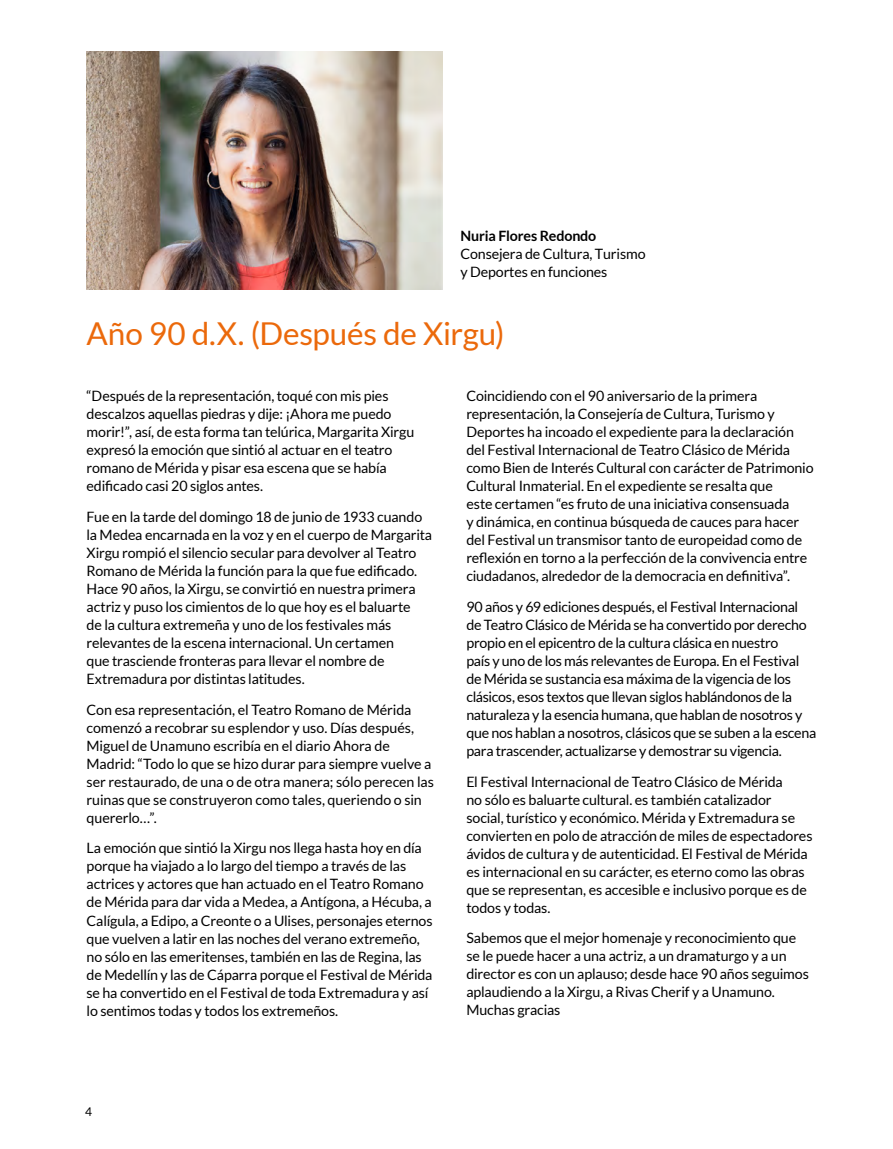
<style>
.page{position:relative;width:893px;height:1149px;background:#fff}
.page>*{position:absolute;margin:0;border:0;box-sizing:border-box;transform-origin:0 0}
.t1{font:31.5px "Lato";letter-spacing:-.005em;color:#eb690b}
.t2{font:14.25px/18px "Lato";letter-spacing:-.01em;color:#000}
.t3{font:700 14.25px "Lato";letter-spacing:-.01em;color:#000}
.t4{font:12px "Lato";color:#000}
</style>
<div class="page">
<img style="left:87px;top:51px;width:355px;height:238px">
<p class="t3" style="left:460px;top:228px;width:137px">Nuria Flores Redondo</p>
<p class="t2" style="left:460px;top:245px;width:187px">Consejera de Cultura, Turismo y Deportes en funciones</p>
<h1 class="t1" style="left:87px;top:315px;width:419px">Año 90 d.X. (Después de Xirgu)</h1>
<p class="t2" style="left:87px;top:386px;width:329px">“Después de la representación, toqué con mis pies descalzos aquellas piedras y dije: ¡Ahora me puedo morir!”, así, de esta forma tan telúrica, Margarita Xirgu expresó la emoción que sintió al actuar en el teatro romano de Mérida y pisar esa escena que se había edificado casi 20 siglos antes.</p>
<p class="t2" style="left:87px;top:507px;width:347px">Fue en la tarde del domingo 18 de junio de 1933 cuando la Medea encarnada en la voz y en el cuerpo de Margarita Xirgu rompió el silencio secular para devolver al Teatro Romano de Mérida la función para la que fue edificado.<br>Hace 90 años, la Xirgu, se convirtió en nuestra primera actriz y puso los cimientos de lo que hoy es el baluarte<br>de la cultura extremeña y uno de los festivales más relevantes de la escena internacional. Un certamen<br>que trasciende fronteras para llevar el nombre de Extremadura por distintas latitudes.</p>
<p class="t2" style="left:87px;top:700px;width:349px">Con esa representación, el Teatro Romano de Mérida comenzó a recobrar su esplendor y uso. Días después, Miguel de Unamuno escribía en el diario Ahora de Madrid: “Todo lo que se hizo durar para siempre vuelve a ser restaurado, de una o de otra manera; sólo perecen las ruinas que se construyeron como tales, queriendo o sin quererlo…”.</p>
<p class="t2" style="left:87px;top:838px;width:348px">La emoción que sintió la Xirgu nos llega hasta hoy en día porque ha viajado a lo largo del tiempo a través de las actrices y actores que han actuado en el Teatro Romano de Mérida para dar vida a Medea, a Antígona, a Hécuba, a Calígula, a Edipo, a Creonte o a Ulises, personajes eternos que vuelven a latir en las noches del verano extremeño, no sólo en las emeritenses, también en las de Regina, las de Medellín y las de Cáparra porque el Festival de Mérida se ha convertido en el Festival de toda Extremadura y así lo sentimos todas y todos los extremeños.</p>
<p class="t2" style="left:466px;top:386px;width:349px">Coincidiendo con el 90 aniversario de la primera representación, la Consejería de Cultura, Turismo y Deportes ha incoado el expediente para la declaración del Festival Internacional de Teatro Clásico de Mérida como Bien de Interés Cultural con carácter de Patrimonio Cultural Inmaterial. En el expediente se resalta que<br>este certamen “es fruto de una iniciativa consensuada<br>y dinámica, en continua búsqueda de cauces para hacer del Festival un transmisor tanto de europeidad como de reflexión en torno a la perfección de la convivencia entre ciudadanos, alrededor de la democracia en definitiva”.</p>
<p class="t2" style="left:466px;top:597px;width:351px">90 años y 69 ediciones después, el Festival Internacional de Teatro Clásico de Mérida se ha convertido por derecho propio en el epicentro de la cultura clásica en nuestro<br>país y uno de los más relevantes de Europa. En el Festival de Mérida se sustancia esa máxima de la vigencia de los clásicos, esos textos que llevan siglos hablándonos de la naturaleza y la esencia humana, que hablan de nosotros y que nos hablan a nosotros, clásicos que se suben a la escena para trascender, actualizarse y demostrar su vigencia.</p>
<p class="t2" style="left:466px;top:772px;width:348px">El Festival Internacional de Teatro Clásico de Mérida<br>no sólo es baluarte cultural. es también catalizador social, turístico y económico. Mérida y Extremadura se convierten en polo de atracción de miles de espectadores ávidos de cultura y de autenticidad. El Festival de Mérida es internacional en su carácter, es eterno como las obras que se representan, es accesible e inclusivo porque es de todos y todas.</p>
<p class="t2" style="left:466px;top:928px;width:344px">Sabemos que el mejor homenaje y reconocimiento que se le puede hacer a una actriz, a un dramaturgo y a un director es con un aplauso; desde hace 90 años seguimos aplaudiendo a la Xirgu, a Rivas Cherif y a Unamuno.<br>Muchas gracias</p>
<p class="t4" style="left:85px;top:1104px;width:8px">4</p>
</div>
